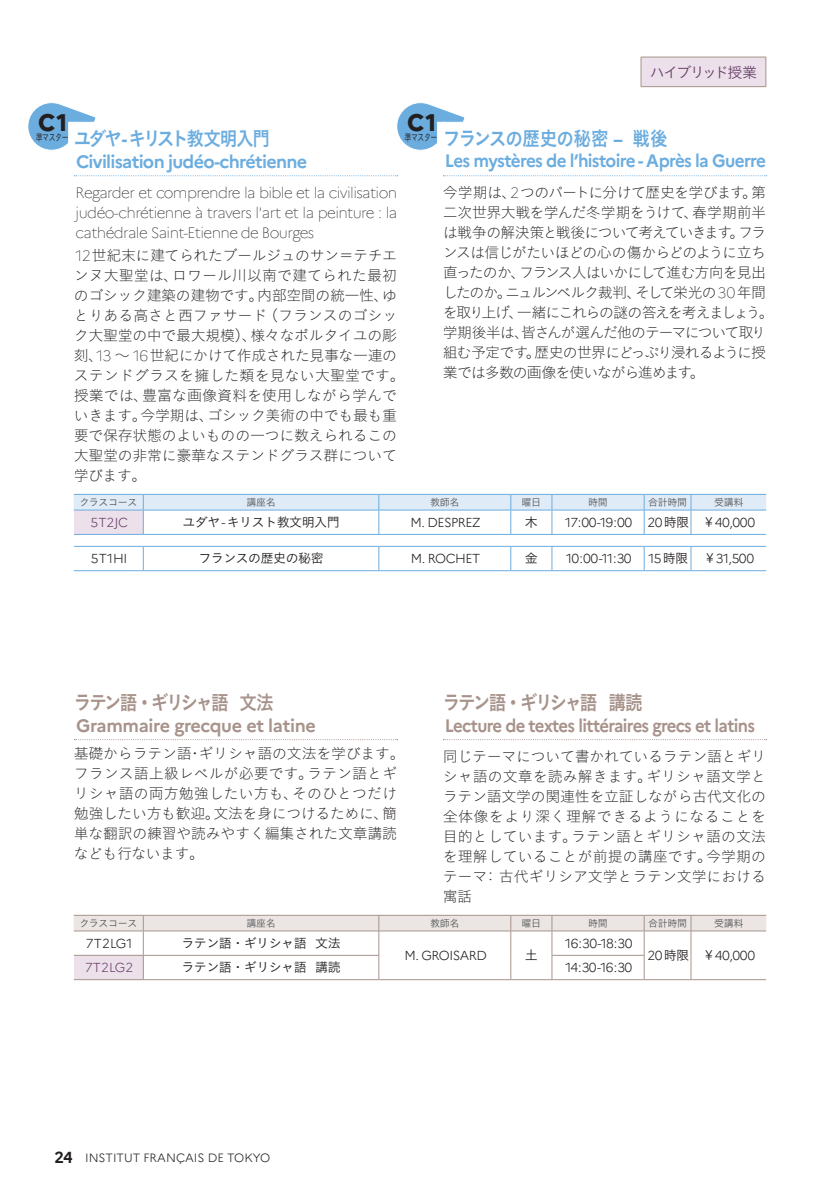
<style>
.page{position:relative;width:840px;height:1191px;background:#fff}
.page>*{position:absolute;margin:0;border:0;box-sizing:border-box;transform-origin:0 0}
.t1{font:800 24px "Marianne";color:#231f20}
.t2{font:20px "Koburina Go Std W6";letter-spacing:-.13em;color:#a7938b;scale:.88 1}
.t3{font:20px "Koburina Go Std W6";letter-spacing:-.05em;color:#6caddf;scale:.88 1}
.t4{font:20px "Koburina Go Std W6";letter-spacing:-.11em;color:#6caddf;scale:.88 1}
.t5{font:700 18px "Marianne";letter-spacing:-.04em;color:#a7938b;scale:.93 1}
.t6{font:700 18px "Marianne";letter-spacing:-.04em;color:#6caddf;scale:.95 1}
.t7{font:700 18px "Marianne";letter-spacing:-.04em;color:#6caddf}
.t8{font:700 18px "Marianne";letter-spacing:-.02em;color:#a7938b}
.t9{font:15px/20px "Koburina Go Std W1";letter-spacing:-.03em;color:#231f20}
.t10{font:15px/20px "Koburina Go Std W1";letter-spacing:-.075em;color:#231f20}
.t11{font:100 15px/20px "Marianne";letter-spacing:-.04em;color:#231f20;text-align:justify}
.t12{font:15px "Koburina Go Std W3";letter-spacing:-.095em;color:#6c436b}
.t13{font:300 13px "Marianne";letter-spacing:-.04em;color:#231f20}
.t14{font:13px "Koburina Go Std W3";letter-spacing:-.04em;color:#231f20}
.t15{font:300 13px "Marianne";letter-spacing:.01em;color:#6c436b}
.t16{font:300 12px "Marianne";color:#231f20}
.t17{font:10px "Koburina Go Std W3";letter-spacing:-.04em;color:#57585a}
.t18{font:10px "Koburina Go Std W3";letter-spacing:-.06em;color:#231f20;scale:.69 1}
.s1{font-family:"Marianne";font-weight:700}
.s2{font-family:"Marianne";font-weight:100}
.s3{font-family:"Marianne";font-weight:300}
.s4{font-family:"Koburina Go Std W3";font-weight:400}
.s5{font-weight:700;font-size:16px}
</style>
<div class="page">
<div style="left:640px;top:57px;width:125px;height:30px;background:#ece1eb"></div>
<hr style="left:640px;top:57px;width:125px;height:1px;background:#a7938b">
<svg style="left:640px;top:57px;width:1px;height:29px"></svg>
<svg style="left:765px;top:57px;width:1px;height:29px"></svg>
<hr style="left:640px;top:86px;width:125px;height:1px;background:#a7938b">
<svg style="left:443px;top:739px;width:323px;height:1px"></svg>
<svg style="left:74px;top:739px;width:323px;height:1px"></svg>
<svg style="left:74px;top:915px;width:691px;height:64px"></svg>
<hr style="left:74px;top:979px;width:69px;height:1px;background:#a7938b">
<hr style="left:143px;top:979px;width:235px;height:1px;background:#a7938b">
<hr style="left:378px;top:979px;width:132px;height:1px;background:#a7938b">
<hr style="left:510px;top:979px;width:41px;height:1px;background:#a7938b">
<hr style="left:551px;top:979px;width:92px;height:1px;background:#a7938b">
<hr style="left:643px;top:979px;width:47px;height:1px;background:#a7938b">
<hr style="left:690px;top:979px;width:75px;height:1px;background:#a7938b">
<svg style="left:443px;top:175px;width:323px;height:1px"></svg>
<svg style="left:397px;top:103px;width:68px;height:47px"></svg>
<svg style="left:74px;top:546px;width:691px;height:24px"></svg>
<hr style="left:74px;top:570px;width:69px;height:1px;background:#6caddf">
<hr style="left:143px;top:570px;width:235px;height:1px;background:#6caddf">
<hr style="left:378px;top:570px;width:132px;height:1px;background:#6caddf">
<hr style="left:510px;top:570px;width:41px;height:1px;background:#6caddf">
<hr style="left:551px;top:570px;width:92px;height:1px;background:#6caddf">
<hr style="left:643px;top:570px;width:47px;height:1px;background:#6caddf">
<hr style="left:690px;top:570px;width:75px;height:1px;background:#6caddf">
<svg style="left:74px;top:175px;width:323px;height:1px"></svg>
<svg style="left:28px;top:103px;width:68px;height:47px"></svg>
<svg style="left:74px;top:494px;width:691px;height:40px"></svg>
<hr style="left:74px;top:534px;width:69px;height:1px;background:#6caddf">
<hr style="left:143px;top:534px;width:235px;height:1px;background:#6caddf">
<hr style="left:378px;top:534px;width:132px;height:1px;background:#6caddf">
<hr style="left:510px;top:534px;width:41px;height:1px;background:#6caddf">
<hr style="left:551px;top:534px;width:92px;height:1px;background:#6caddf">
<hr style="left:643px;top:534px;width:47px;height:1px;background:#6caddf">
<hr style="left:690px;top:534px;width:75px;height:1px;background:#6caddf">
<p class="t12" style="left:649px;top:61px;width:109px">ハイブリッド授業</p>
<h1 class="t1" style="left:38px;top:104px;width:31px">C1</h1>
<p class="t18" style="left:36px;top:130px;width:49px">準マスター</p>
<h2 class="t4" style="left:74px;top:123px;width:224px">ユダヤ<span class="s1">-</span> キリスト教文明入門</h2>
<p class="t7" style="left:76px;top:148px;width:232px">Civilisation judéo-chrétienne</p>
<p class="t11" style="left:76px;top:181px;width:323px">Regarder et comprendre la bible et la civilisation judéo-chrétienne à travers l'art et la peinture : la cathédrale Saint-Etienne de Bourges</p>
<p class="t9" style="left:74px;top:245px;width:332px"><span class="s2">12</span>世紀末に建てられたブールジュのサン＝テチエンヌ大聖堂は、ロワール川以南で建てられた最初のゴシック建築の建物です。内部空間の統一性、ゆとりある高さと西ファサード（フランスのゴシック大聖堂の中で最大規模）、様々なポルタイユの彫刻、<span class="s2">13</span> ～ <span class="s2">16</span>世紀にかけて作成された見事な一連のステンドグラスを擁した類を見ない大聖堂です。授業では、豊富な画像資料を使用しながら学んでいきます。今学期は、ゴシック美術の中でも最も重要で保存状態のよいものの一つに数えられるこの大聖堂の非常に豪華なステンドグラス群について学びます。</p>
<h1 class="t1" style="left:407px;top:104px;width:31px">C1</h1>
<p class="t18" style="left:404px;top:130px;width:49px">準マスター</p>
<h2 class="t3" style="left:442px;top:123px;width:257px">フランスの歴史の秘密 <span class="s1">–</span> 戦後</h2>
<p class="t6" style="left:444px;top:147px;width:339px">Les mystères de l’histoire - Après la Guerre</p>
<p class="t10" style="left:442px;top:182px;width:332px">今学期は、<span class="s2">2</span>つのパートに分けて歴史を学びます。第二次世界大戦を学んだ冬学期をうけて、春学期前半は戦争の解決策と戦後について考えていきます。フランスは信じがたいほどの心の傷からどのように立ち直ったのか、フランス人はいかにして進む方向を見出したのか。ニュルンベルク裁判、そして栄光の<span class="s2">30</span> 年間を取り上げ、一緒にこれらの謎の答えを考えましょう。学期後半は、皆さんが選んだ他のテーマについて取り組む予定です。歴史の世界にどっぷり浸れるように授業では多数の画像を使いながら進めます。</p>
<p class="t17" style="left:79px;top:495px;width:59px">クラスコース</p>
<p class="t17" style="left:246px;top:495px;width:31px">講座名</p>
<p class="t17" style="left:430px;top:495px;width:31px">教師名</p>
<p class="t17" style="left:521px;top:495px;width:21px">曜日</p>
<p class="t17" style="left:588px;top:495px;width:21px">時間</p>
<p class="t17" style="left:647px;top:495px;width:40px">合計時間</p>
<p class="t17" style="left:713px;top:495px;width:31px">受講料</p>
<p class="t15" style="left:90px;top:512px;width:39px">5T2JC</p>
<p class="t14" style="left:182px;top:512px;width:159px">ユダヤ<span class="s3">-</span>キリスト教文明入門</p>
<p class="t13" style="left:410px;top:512px;width:71px">M. DESPREZ</p>
<p class="t14" style="left:524px;top:512px;width:14px">木</p>
<p class="t13" style="left:565px;top:512px;width:191px">17:00-19:00 20<span class="s4">時限 ￥</span>40,000</p>
<p class="t13" style="left:91px;top:549px;width:38px">5T1HI</p>
<p class="t14" style="left:198px;top:549px;width:127px">フランスの歴史の秘密</p>
<p class="t13" style="left:410px;top:549px;width:71px">M. ROCHET</p>
<p class="t14" style="left:524px;top:549px;width:14px">金</p>
<p class="t13" style="left:565px;top:549px;width:67px">10:00-11:30</p>
<p class="t13" style="left:648px;top:549px;width:107px">15<span class="s4">時限 ￥</span>31,500</p>
<h2 class="t2" style="left:74px;top:686px;width:228px">ラテン語・ギリシャ語 文法</h2>
<p class="t8" style="left:76px;top:711px;width:241px">Grammaire grecque et latine</p>
<p class="t9" style="left:74px;top:743px;width:332px">基礎からラテン語・ギリシャ語の文法を学びます。フランス語上級レベルが必要です。ラテン語とギリシャ語の両方勉強したい方も、そのひとつだけ勉強したい方も歓迎。文法を身につけるために、簡単な翻訳の練習や読みやすく編集された文章講読なども行ないます。</p>
<h2 class="t2" style="left:442px;top:686px;width:228px">ラテン語・ギリシャ語 講読</h2>
<p class="t5" style="left:444px;top:711px;width:335px">Lecture de textes littéraires grecs et latins</p>
<p class="t9" style="left:442px;top:745px;width:325px;text-align:justify">同じテーマについて書かれているラテン語とギリシャ語の文章を読み解きます。ギリシャ語文学とラテン語文学の関連性を立証しながら古代文化の全体像をより深く理解できるようになることを目的としています。ラテン語とギリシャ語の文法を理解していることが前提の講座です。今学期のテーマ：古代ギリシア文学とラテン文学における寓話</p>
<p class="t17" style="left:79px;top:915px;width:59px">クラスコース</p>
<p class="t17" style="left:246px;top:915px;width:31px">講座名</p>
<p class="t17" style="left:430px;top:915px;width:31px">教師名</p>
<p class="t17" style="left:521px;top:915px;width:21px">曜日</p>
<p class="t17" style="left:588px;top:915px;width:21px">時間</p>
<p class="t17" style="left:647px;top:915px;width:40px">合計時間</p>
<p class="t17" style="left:713px;top:915px;width:31px">受講料</p>
<p class="t13" style="left:86px;top:933px;width:48px">7T2LG1</p>
<p class="t14" style="left:181px;top:933px;width:161px">ラテン語・ギリシャ語 文法</p>
<p class="t13" style="left:404px;top:945px;width:84px">M. GROISARD</p>
<p class="t14" style="left:524px;top:945px;width:14px">土</p>
<p class="t13" style="left:565px;top:933px;width:69px">16:30-18:30</p>
<p class="t13" style="left:647px;top:945px;width:109px">20<span class="s4">時限 ￥</span>40,000</p>
<p class="t15" style="left:85px;top:957px;width:50px">7T2LG2</p>
<p class="t14" style="left:181px;top:957px;width:161px">ラテン語・ギリシャ語 講読</p>
<p class="t13" style="left:565px;top:957px;width:69px">14:30-16:30</p>
<p class="t16" style="left:54px;top:1148px;width:217px"><span class="s5">24</span> INSTITUT FRANÇAIS DE TOKYO</p>
</div>
